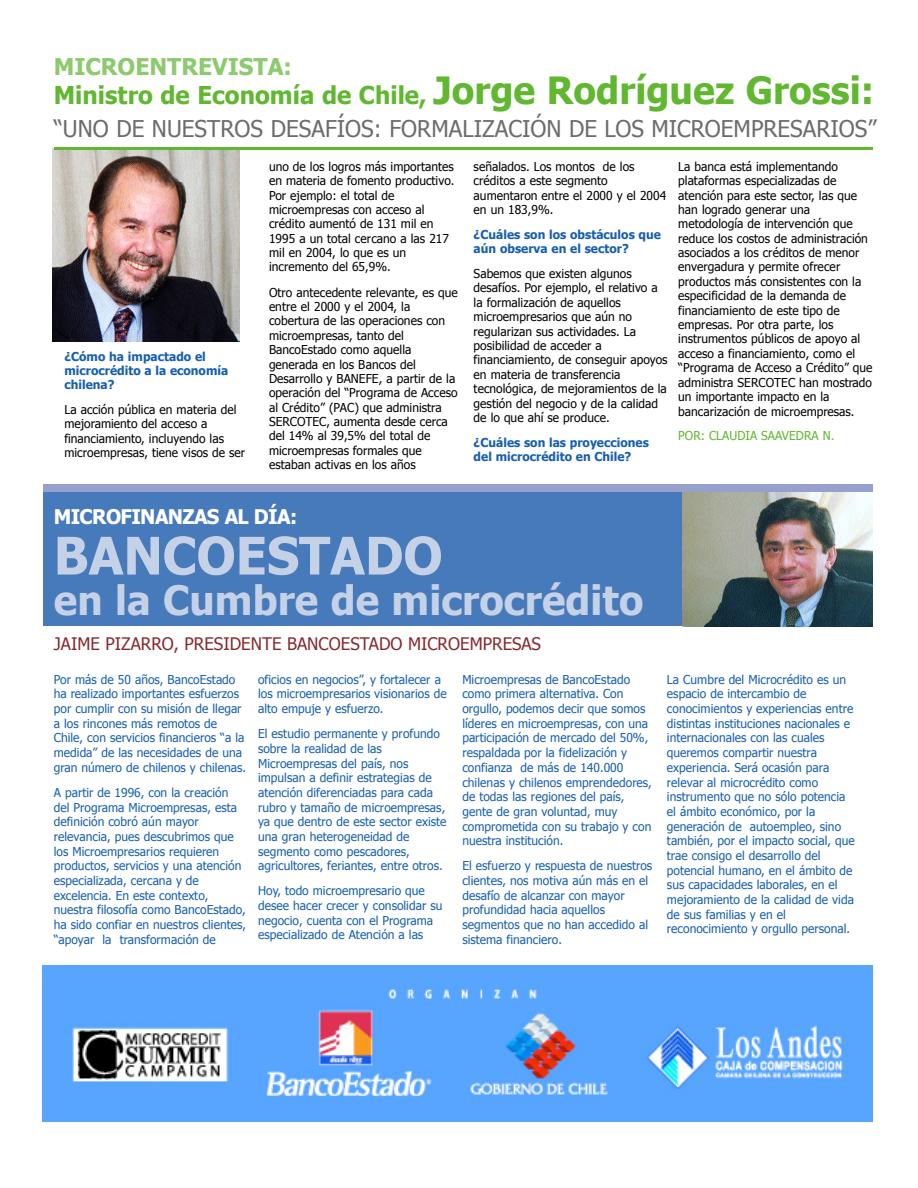
<style>
.page{position:relative;width:918px;height:1188px;background:#fff}
.page>*{position:absolute;margin:0;border:0;box-sizing:border-box;transform-origin:0 0}
.t1{font:700 51.9px "Tahoma";color:#c5d1e6}
.t2{font:700 40.35px "Tahoma";color:#c5d1e6}
.t3{font:700 24.45px "Tahoma";color:#61b730}
.t4{font:23.1px "Tahoma";color:#6c6c6c}
.t5{font:700 23.1px "Tahoma";color:#8dc96e}
.t6{font:700 20.1px "Tahoma";letter-spacing:-.035em;color:#fff}
.t7{font:17.25px "Tahoma";color:#862a2e}
.t8{font:12.3px/14.7px "Tahoma";color:#175fae}
.t9{font:12.3px/14.4px "Tahoma";color:#000}
.t10{font:700 12.3px/14.2px "Tahoma";color:#175fae}
.t11{font:12.3px "Tahoma";color:#61b730}
.s1{font-size:37.5px}
</style>
<div class="page">
<img style="left:52px;top:148px;width:188px;height:194px">
<div style="left:43px;top:490px;width:830px;height:136px;background:#467abb"></div>
<img style="left:682px;top:491px;width:191px;height:136px">
<img style="left:43px;top:965px;width:830px;height:156px">
<hr style="left:54px;top:147px;width:819px;height:3px;background:#61b730">
<div style="left:43px;top:484px;width:830px;height:7px;background:#97a0cc"></div>
<h3 class="t5" style="left:54px;top:52px;width:240px">MICROENTREVISTA:</h3>
<h3 class="t3" style="left:54px;top:80px;width:822px">Ministro de Economía de Chile, <span class="s1">Jorge Rodríguez Grossi:</span></h3>
<h3 class="t4" style="left:54px;top:114px;width:824px">“UNO DE NUESTROS DESAFÍOS: FORMALIZACIÓN DE LOS MICROEMPRESARIOS”</h3>
<p class="t10" style="left:64px;top:349px;width:165px">¿Cómo ha impactado el microcrédito a la economía chilena?</p>
<p class="t9" style="left:64px;top:402px;width:182px">La acción pública en materia del mejoramiento del acceso a financiamiento, incluyendo las microempresas, tiene visos de ser</p>
<p class="t9" style="left:269px;top:159px;width:187px">uno de los logros más importantes en materia de fomento productivo.<br>Por ejemplo: el total de microempresas con acceso al crédito aumentó de 131 mil en<br>1995 a un total cercano a las 217 mil en 2004, lo que es un incremento del 65,9%.</p>
<p class="t9" style="left:269px;top:284px;width:190px">Otro antecedente relevante, es que entre el 2000 y el 2004, la cobertura de las operaciones con microempresas, tanto del<br>BancoEstado como aquella generada en los Bancos del<br>Desarrollo y BANEFE, a partir de la operación del “Programa de Acceso al Crédito” (PAC) que administra<br>SERCOTEC, aumenta desde cerca del 14% al 39,5% del total de microempresas formales que estaban activas en los años</p>
<p class="t9" style="left:474px;top:159px;width:194px">señalados. Los montos de los créditos a este segmento aumentaron entre el 2000 y el 2004 en un 183,9%.</p>
<p class="t10" style="left:474px;top:227px;width:189px">¿Cuáles son los obstáculos que aún observa en el sector?</p>
<p class="t9" style="left:474px;top:266px;width:195px">Sabemos que existen algunos desafíos. Por ejemplo, el relativo a la formalización de aquellos microempresarios que aún no regularizan sus actividades. La posibilidad de acceder a financiamiento, de conseguir apoyos en materia de transferencia tecnológica, de mejoramientos de la gestión del negocio y de la calidad de lo que ahí se produce.</p>
<p class="t10" style="left:474px;top:435px;width:177px">¿Cuáles son las proyecciones del microcrédito en Chile?</p>
<p class="t9" style="left:678px;top:159px;width:196px">La banca está implementando plataformas especializadas de atención para este sector, las que han logrado generar una metodología de intervención que reduce los costos de administración asociados a los créditos de menor envergadura y permite ofrecer productos más consistentes con la especificidad de la demanda de financiamiento de este tipo de empresas. Por otra parte, los instrumentos públicos de apoyo al acceso a financiamiento, como el “Programa de Acceso a Crédito” que administra SERCOTEC han mostrado un importante impacto en la bancarización de microempresas.</p>
<p class="t11" style="left:678px;top:428px;width:158px">POR: CLAUDIA SAAVEDRA N.</p>
<h3 class="t6" style="left:54px;top:504px;width:245px">MICROFINANZAS AL DÍA:</h3>
<h1 class="t1" style="left:54px;top:523px;width:390px">BANCOESTADO</h1>
<h2 class="t2" style="left:54px;top:575px;width:591px">en la Cumbre de microcrédito</h2>
<h3 class="t7" style="left:54px;top:633px;width:489px">JAIME PIZARRO, PRESIDENTE BANCOESTADO MICROEMPRESAS</h3>
<p class="t8" style="left:54px;top:671px;width:194px">Por más de 50 años, BancoEstado ha realizado importantes esfuerzos por cumplir con su misión de llegar a los rincones más remotos de Chile, con servicios financieros “a la medida” de las necesidades de una gran número de chilenos y chilenas.</p>
<p class="t8" style="left:54px;top:785px;width:194px">A partir de 1996, con la creación del Programa Microempresas, esta definición cobró aún mayor relevancia, pues descubrimos que los Microempresarios requieren productos, servicios y una atención especializada, cercana y de excelencia. En este contexto, nuestra filosofía como BancoEstado, ha sido confiar en nuestros clientes, “apoyar la transformación de</p>
<p class="t8" style="left:258px;top:671px;width:190px">oficios en negocios”, y fortalecer a los microempresarios visionarios de alto empuje y esfuerzo.</p>
<p class="t8" style="left:258px;top:726px;width:190px">El estudio permanente y profundo sobre la realidad de las<br>Microempresas del país, nos impulsan a definir estrategias de atención diferenciadas para cada rubro y tamaño de microempresas, ya que dentro de este sector existe una gran heterogeneidad de segmento como pescadores, agricultores, feriantes, entre otros.</p>
<p class="t8" style="left:258px;top:883px;width:186px">Hoy, todo microempresario que desee hacer crecer y consolidar su negocio, cuenta con el Programa especializado de Atención a las</p>
<p class="t8" style="left:462px;top:671px;width:191px">Microempresas de BancoEstado como primera alternativa. Con orgullo, podemos decir que somos líderes en microempresas, con una participación de mercado del 50%, respaldada por la fidelización y confianza de más de 140.000 chilenas y chilenos emprendedores, de todas las regiones del país, gente de gran voluntad, muy comprometida con su trabajo y con nuestra institución.</p>
<p class="t8" style="left:462px;top:858px;width:191px">El esfuerzo y respuesta de nuestros clientes, nos motiva aún más en el desafío de alcanzar con mayor profundidad hacia aquellos segmentos que no han accedido al sistema financiero.</p>
<p class="t8" style="left:667px;top:671px;width:189px">La Cumbre del Microcrédito es un espacio de intercambio de conocimientos y experiencias entre distintas instituciones nacionales e internacionales con las cuales queremos compartir nuestra experiencia. Será ocasión para relevar al microcrédito como instrumento que no sólo potencia el ámbito económico, por la generación de autoempleo, sino también, por el impacto social, que trae consigo el desarrollo del potencial humano, en el ámbito de sus capacidades laborales, en el mejoramiento de la calidad de vida de sus familias y en el reconocimiento y orgullo personal.</p>
</div>
